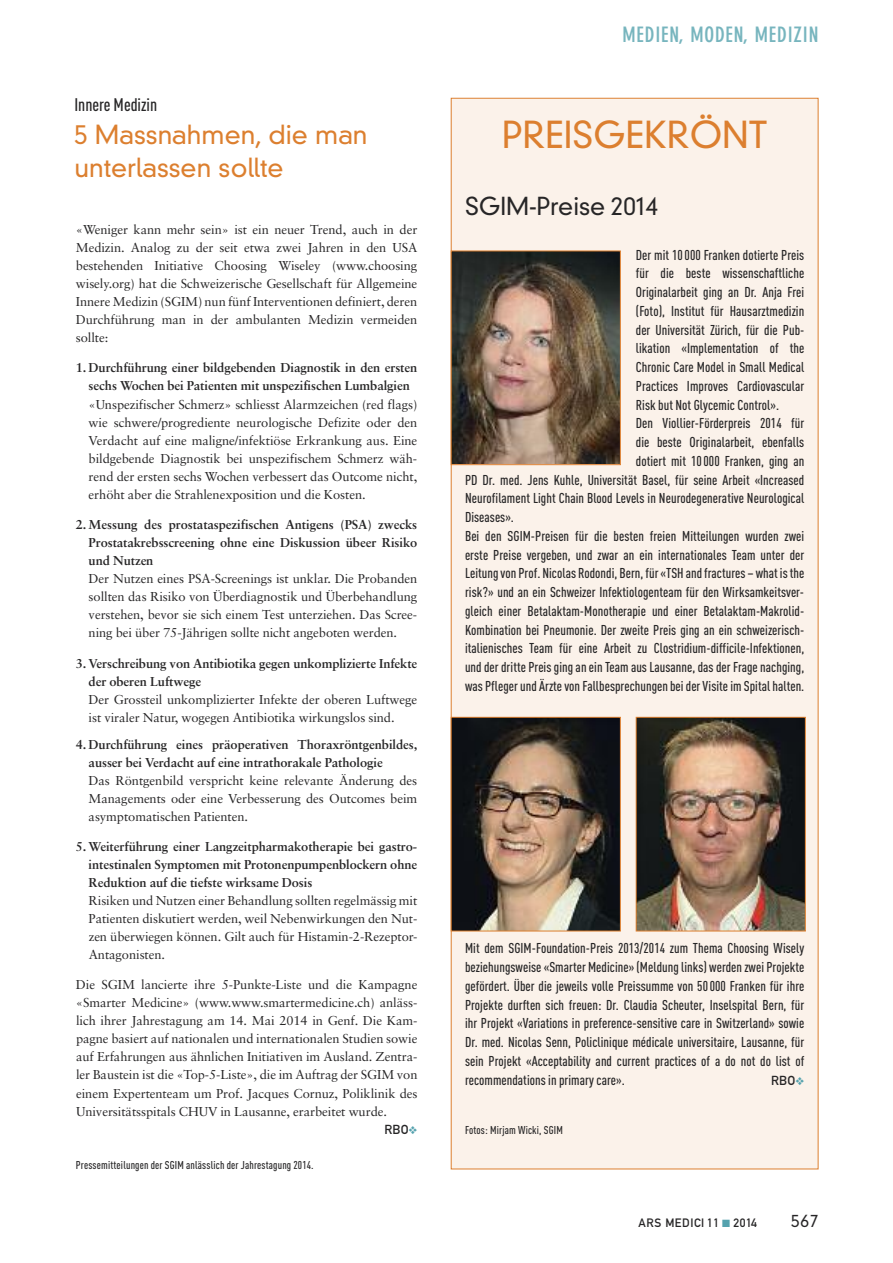
<style>
.page{position:relative;width:893px;height:1263px;background:#fff}
.page>*{position:absolute;margin:0;border:0;box-sizing:border-box;transform-origin:0 0}
.t1{font:300 36px "DIN Neuzeit Grotesk";color:#dc7f2f}
.t2{font:300 25.5px/33px "DIN Neuzeit Grotesk";color:#dc7f2f}
.t3{font:300 24px "DIN Neuzeit Grotesk";color:#272627}
.t4{font:700 condensed 21px "DIN Neuzeit Grotesk";letter-spacing:.04em;color:#77b5be}
.t5{font:500 18px "DIN Cond";color:#272627}
.t6{font:300 16.5px "DIN Neuzeit Grotesk";color:#272627}
.t7{font:500 14.1px/18.8px "DIN Cond";letter-spacing:.005em;color:#272627;text-align:justify}
.t8{font:12.9px/18px "Sabon";letter-spacing:-.005em;color:#272627;text-align:justify}
.t9{font:700 12.9px/18px "Sabon";letter-spacing:-.005em;color:#272627;text-align:justify}
.t10{font:12.9px "DIN Mittelschrift";letter-spacing:.02em;color:#272627}
.t11{font:12px "DIN Mittelschrift";letter-spacing:.045em;color:#272627}
.t12{font:500 11.25px "DIN Cond";letter-spacing:.015em;color:#272627}
.s1{color:#55a2ae}
</style>
<div class="page">
<div style="left:452px;top:99px;width:366px;height:1069px;background:#fbf2ea"></div>
<img style="left:453px;top:252px;width:166px;height:211px">
<div style="left:451px;top:250px;width:170px;height:215px;border:1px solid #dc7f2f"></div>
<img style="left:453px;top:719px;width:166px;height:210px">
<div style="left:451px;top:717px;width:170px;height:214px;border:1px solid #dc7f2f"></div>
<img style="left:638px;top:719px;width:166px;height:210px">
<div style="left:636px;top:717px;width:170px;height:214px;border:1px solid #dc7f2f"></div>
<h3 class="t5" style="left:74px;top:99px;width:84px">Innere Medizin</h3>
<h2 class="t2" style="left:74px;top:121px;width:295px">5 Massnahmen, die man unterlassen sollte</h2>
<p class="t8" style="left:76px;top:221px;width:343px">«Weniger kann mehr sein» ist ein neuer Trend, auch in der Medizin. Analog zu der seit etwa zwei Jahren in den USA bestehenden Initiative Choosing Wiseley (www.choosing wisely.org) hat die Schweizerische Gesellschaft für Allgemeine Innere Medizin (SGIM) nun fünf Interventionen definiert, deren Durchführung man in der ambulanten Medizin vermeiden sollte:</p>
<p class="t9" style="left:76px;top:360px;width:343px;text-align:center">1. Durchführung einer bildgebenden Diagnostik in den ersten sechs Wochen bei Patienten mit unspezifischen Lumbalgien</p>
<p class="t8" style="left:89px;top:396px;width:330px">«Unspezifischer Schmerz» schliesst Alarmzeichen (red flags) wie schwere/progrediente neurologische Defizite oder den Verdacht auf eine maligne/infektiöse Erkrankung aus. Eine bildgebende Diagnostik bei unspezifischem Schmerz wäh&shy;rend der ersten sechs Wochen verbessert das Outcome nicht, erhöht aber die Strahlenexposition und die Kosten.</p>
<p class="t9" style="left:89px;top:517px;width:330px;text-indent:-13px">2. Messung des prostataspezifischen Antigens (PSA) zwecks Prostatakrebsscreening ohne eine Diskussion übeer Risiko und Nutzen</p>
<p class="t8" style="left:89px;top:571px;width:330px">Der Nutzen eines PSA-Screenings ist unklar. Die Probanden sollten das Risiko von Überdiagnostik und Überbehandlung verstehen, bevor sie sich einem Test unterziehen. Das Scree&shy;ning bei über 75-Jährigen sollte nicht angeboten werden.</p>
<p class="t9" style="left:89px;top:656px;width:330px;text-indent:-13px">3. Verschreibung von Antibiotika gegen unkomplizierte Infekte der oberen Luftwege</p>
<p class="t8" style="left:89px;top:692px;width:330px">Der Grossteil unkomplizierter Infekte der oberen Luftwege ist viraler Natur, wogegen Antibiotika wirkungslos sind.</p>
<p class="t9" style="left:89px;top:736px;width:330px;text-indent:-13px">4. Durchführung eines präoperativen Thoraxröntgenbildes, ausser bei Verdacht auf eine intrathorakale Pathologie</p>
<p class="t8" style="left:89px;top:772px;width:330px">Das Röntgenbild verspricht keine relevante Änderung des Managements oder eine Verbesserung des Outcomes beim asymptomatischen Patienten.</p>
<p class="t9" style="left:89px;top:839px;width:330px;text-indent:-13px">5. Weiterführung einer Langzeitpharmakotherapie bei gastro&shy;intestinalen Symptomen mit Protonenpumpenblockern ohne Reduktion auf die tiefste wirksame Dosis</p>
<p class="t8" style="left:89px;top:893px;width:330px">Risiken und Nutzen einer Behandlung sollten regelmässig mit Patienten diskutiert werden, weil Nebenwirkungen den Nut&shy;zen überwiegen können. Gilt auch für Histamin-2-Rezeptor-Antagonisten.</p>
<p class="t8" style="left:76px;top:977px;width:343px">Die SGIM lancierte ihre 5-Punkte-Liste und die Kampagne «Smarter Medicine» (www.www.smartermedicine.ch) anläss&shy;lich ihrer Jahrestagung am 14. Mai 2014 in Genf. Die Kam&shy;pagne basiert auf nationalen und internationalen Studien sowie auf Erfahrungen aus ähnlichen Initiativen im Ausland. Zentra&shy;ler Baustein ist die «Top-5-Liste», die im Auftrag der SGIM von einem Expertenteam um Prof. Jacques Cornuz, Poliklinik des Universitätsspitals CHUV in Lausanne, erarbeitet wurde.</p>
<p class="t10" style="left:384px;top:1124px;width:34px">RBO<span class="s1">❖</span></p>
<p class="t12" style="left:76px;top:1161px;width:239px">Pressemitteilungen der SGIM anlässlich der Jahrestagung 2014.</p>
<h3 class="t4" style="left:622px;top:27px;width:198px">MEDIEN, MODEN, MEDIZIN</h3>
<h1 class="t1" style="left:502px;top:121px;width:267px">PREISGEKRÖNT</h1>
<h3 class="t3" style="left:465px;top:197px;width:195px">SGIM-Preise 2014</h3>
<p class="t7" style="left:636px;top:247px;width:170px">Der mit 10000 Franken dotierte Preis</p>
<p class="t7" style="left:636px;top:265px;width:170px">für die beste wissenschaftliche</p>
<p class="t7" style="left:636px;top:284px;width:170px">Originalarbeit ging an Dr. Anja Frei</p>
<p class="t7" style="left:636px;top:303px;width:170px">(Foto), Institut für Hausarztmedizin</p>
<p class="t7" style="left:636px;top:322px;width:170px">der Universität Zürich, für die Pub-</p>
<p class="t7" style="left:636px;top:340px;width:170px">likation «Implementation of the</p>
<p class="t7" style="left:636px;top:359px;width:170px">Chronic Care Model in Small Medical</p>
<p class="t7" style="left:636px;top:378px;width:170px">Practices Improves Cardiovascular</p>
<p class="t7" style="left:636px;top:397px;width:145px">Risk but Not Glycemic Control».</p>
<p class="t7" style="left:636px;top:415px;width:170px">Den Viollier-Förderpreis 2014 für</p>
<p class="t7" style="left:636px;top:434px;width:170px">die beste Originalarbeit, ebenfalls</p>
<p class="t7" style="left:636px;top:453px;width:170px">dotiert mit 10000 Franken, ging an</p>
<p class="t7" style="left:465px;top:472px;width:341px">PD Dr. med. Jens Kuhle, Universität Basel, für seine Arbeit «Increased</p>
<p class="t7" style="left:465px;top:490px;width:341px">Neurofilament Light Chain Blood Levels in Neurodegenerative Neurological</p>
<p class="t7" style="left:465px;top:509px;width:50px">Diseases».</p>
<p class="t7" style="left:465px;top:528px;width:341px">Bei den SGIM-Preisen für die besten freien Mitteilungen wurden zwei</p>
<p class="t7" style="left:465px;top:547px;width:341px">erste Preise vergeben, und zwar an ein internationales Team unter der</p>
<p class="t7" style="left:465px;top:565px;width:341px">Leitungvon Prof. Nicolas Rodondi, Bern, für«TSH andfractures – what isthe</p>
<p class="t7" style="left:465px;top:584px;width:340px">risk?» und an ein Schweizer Infektiologenteam für den Wirksamkeitsver-</p>
<p class="t7" style="left:465px;top:603px;width:341px">gleich einer Betalaktam-Monotherapie und einer Betalaktam-Makrolid-</p>
<p class="t7" style="left:465px;top:622px;width:341px">Kombination bei Pneumonie. Der zweite Preis ging an ein schweizerisch-</p>
<p class="t7" style="left:465px;top:640px;width:341px">italienisches Team für eine Arbeit zu Clostridium-difficile-Infektionen,</p>
<p class="t7" style="left:465px;top:659px;width:341px">und der dritte Preis ging an ein Team aus Lausanne, das der Frage nachging,</p>
<p class="t7" style="left:465px;top:678px;width:341px">was Pflegerund ÄrztevonFallbesprechungenbeider Visiteim Spitalhalten.</p>
<p class="t7" style="left:465px;top:940px;width:341px">Mit dem SGIM-Foundation-Preis 2013/2014 zum Thema Choosing Wisely beziehungsweise«Smarter Medicine»(Meldunglinks) werden zwei Projekte gefördert. Über die jeweils volle Preissumme von 50000 Franken für ihre Projekte durften sich freuen: Dr. Claudia Scheuter, Inselspital Bern, für ihr Projekt «Variations in preference-sensitive care in Switzerland» sowie Dr. med. Nicolas Senn, Policlinique médicale universitaire, Lausanne, für sein Projekt «Acceptability and current practices of a do not do list of recommendations in primary care».</p>
<p class="t10" style="left:771px;top:1075px;width:35px">RBO<span class="s1">❖</span></p>
<p class="t12" style="left:465px;top:1125px;width:99px">Fotos: Mirjam Wicki, SGIM</p>
<p class="t11" style="left:639px;top:1218px;width:120px">ARS MEDICI 11 <span class="s1">■</span> 2014</p>
<p class="t6" style="left:791px;top:1214px;width:29px">567</p>
</div>
